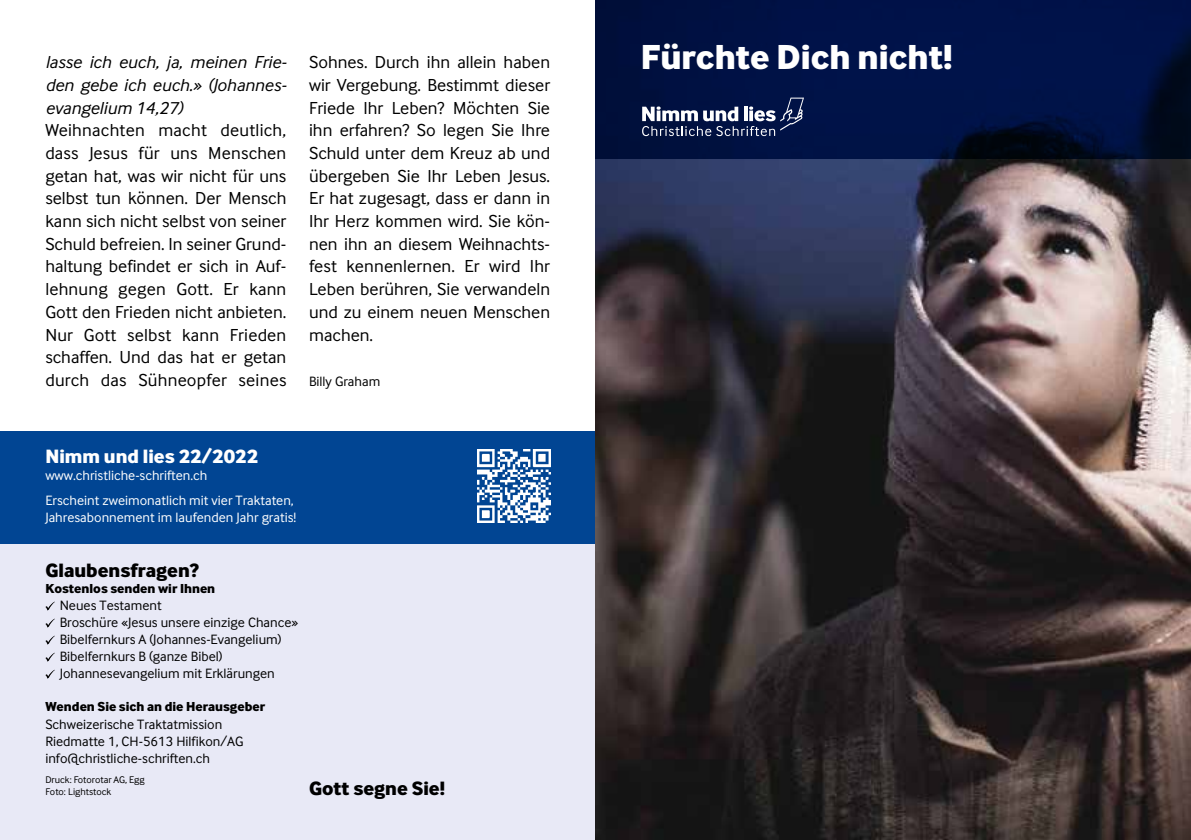
<style>
.page{position:relative;width:1191px;height:840px;background:#fff}
.page>*{position:absolute;margin:0;border:0;box-sizing:border-box;transform-origin:0 0}
.t1{font:36px "Inter Face Corp X Bold";color:#fff}
.t2{font:20px "Inter Face Corp X Bold";color:#000}
.t3{font:20px "Inter Face Corp X Bold";color:#fff}
.t4{font:18px/22.6px "Inter Face Corp";color:#000;text-align:justify}
.t5{font:italic 18px/22.6px "Inter Face Corp";color:#000;text-align:justify}
.t6{font:14px/17px "Inter Face Corp";color:#000}
.t7{font:14px/25px "Inter Face Corp";color:#fff}
.t8{font:13.6px "Inter Face Corp X Bold";color:#000}
.t9{font:10px/12px "Inter Face Corp";color:#000}
</style>
<div class="page">
<div style="left:0;top:431px;width:595px;height:113px;background:#014593"></div>
<div style="left:0;top:544px;width:595px;height:295px;background:#e8e9f6"></div>
<svg style="left:45px;top:601px;width:10px;height:9px"></svg>
<svg style="left:45px;top:618px;width:10px;height:9px"></svg>
<svg style="left:45px;top:635px;width:10px;height:9px"></svg>
<svg style="left:45px;top:652px;width:10px;height:9px"></svg>
<svg style="left:45px;top:669px;width:10px;height:9px"></svg>
<img style="left:595px;top:159px;width:596px;height:680px">
<svg style="left:595px;top:0;width:596px;height:159px;background:#001041"></svg>
<svg style="left:642px;top:98px;width:162px;height:38px;background:#3c496e"></svg>
<img style="left:478px;top:449px;width:72px;height:73px">
<p class="t5" style="left:45px;top:51px;width:243px">lasse ich euch, ja, meinen Frie&shy;den gebe ich euch.» (Johannes&shy;evangelium 14,27)</p>
<p class="t4" style="left:45px;top:119px;width:242px">Weihnachten macht deutlich, dass Jesus für uns Menschen getan hat, was wir nicht für uns selbst tun können. Der Mensch kann sich nicht selbst von seiner Schuld befreien. In seiner Grund&shy;haltung befindet er sich in Auf&shy;lehnung gegen Gott. Er kann Gott den Frieden nicht anbieten.<br>Nur Gott selbst kann Frieden schaffen. Und das hat er getan durch das Sühneopfer seines</p>
<p class="t4" style="left:309px;top:51px;width:242px">Sohnes. Durch ihn allein haben wir Vergebung. Bestimmt dieser Friede Ihr Leben? Möchten Sie ihn erfahren? So legen Sie Ihre Schuld unter dem Kreuz ab und übergeben Sie Ihr Leben Jesus.<br>Er hat zugesagt, dass er dann in Ihr Herz kommen wird. Sie kön&shy;nen ihn an diesem Weihnachts&shy;fest kennenlernen. Er wird Ihr Leben berühren, Sie verwandeln und zu einem neuen Menschen machen.</p>
<p class="t6" style="left:309px;top:372px;width:73px">Billy Graham</p>
<p class="t3" style="left:45px;top:444px;width:214px">Nimm und lies 22/2022</p>
<p class="t7" style="left:45px;top:462px;width:250px">www.christliche-schriften.ch<br>Erscheint zweimonatlich mit vier Traktaten,</p>
<p class="t7" style="left:45px;top:504px;width:252px">Jahresabonnement im laufenden Jahr gratis!</p>
<p class="t2" style="left:45px;top:558px;width:155px">Glaubensfragen?</p>
<p class="t8" style="left:45px;top:580px;width:171px">Kostenlos senden wir Ihnen</p>
<p class="t6" style="left:60px;top:596px;width:240px">Neues Testament<br>Broschüre «Jesus unsere einzige Chance» Bibelfernkurs A (Johannes-Evangelium)<br>Bibelfernkurs B (ganze Bibel)<br>Johannesevangelium mit Erklärungen</p>
<p class="t8" style="left:45px;top:698px;width:221px">Wenden Sie sich an die Herausgeber</p>
<p class="t6" style="left:45px;top:714px;width:200px">Schweizerische Traktatmission<br>Riedmatte 1, CH-5613 Hilfikon/AG info@christliche-schriften.ch</p>
<p class="t9" style="left:45px;top:772px;width:101px">Druck: Fotorotar AG, Egg<br>Foto: Lightstock</p>
<p class="t2" style="left:309px;top:775px;width:137px">Gott segne Sie!</p>
<h1 class="t1" style="left:641px;top:36px;width:313px">Fürchte Dich nicht!</h1>
</div>
